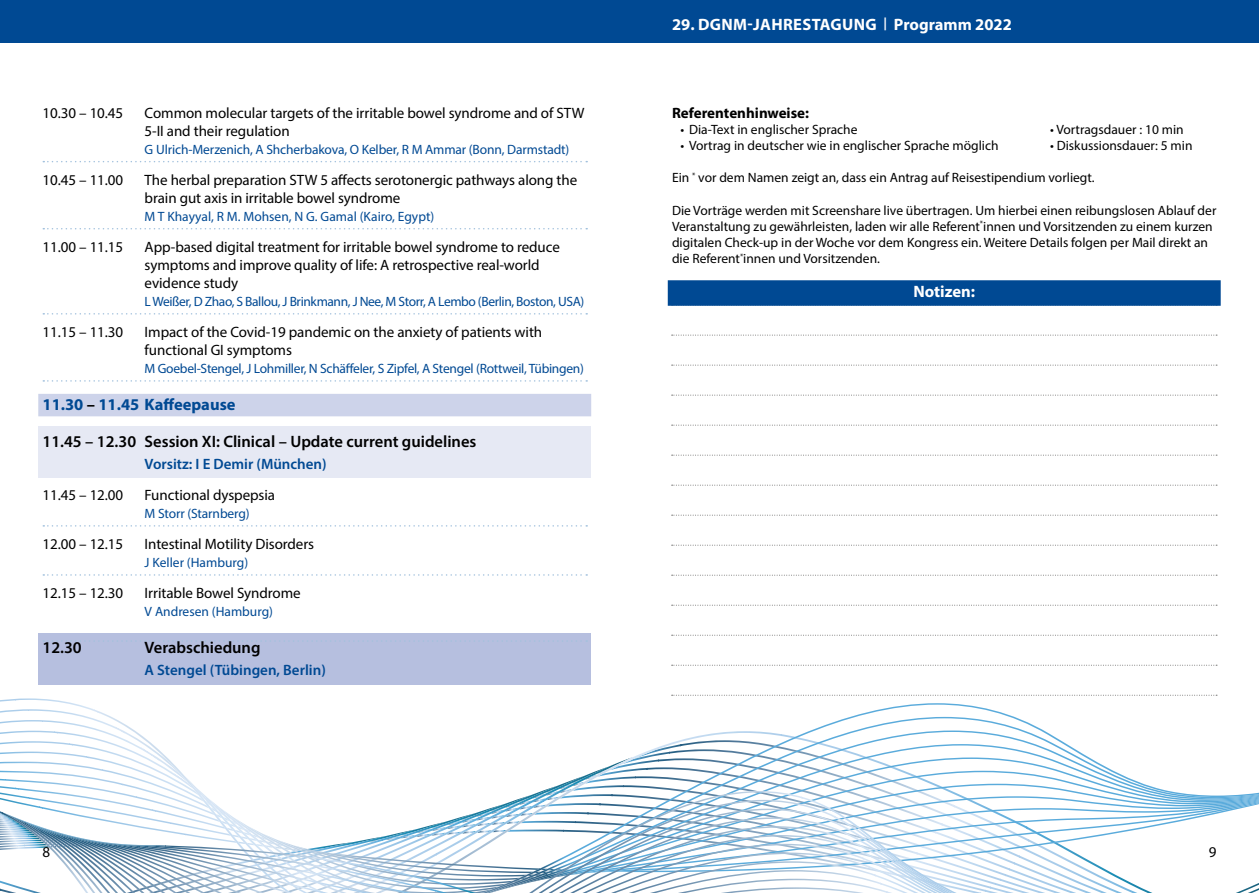
<style>
.page{position:relative;width:1259px;height:893px;background:#fff}
.page>*{position:absolute;margin:0;border:0;box-sizing:border-box;transform-origin:0 0}
.t1{font:600 16.5px "Myriad Pro";color:#000}
.t2{font:700 16.5px "Myriad Pro";color:#fff}
.t3{font:700 16.5px "Myriad Pro";color:#004993}
.t4{font:15px/18px "Myriad Pro";letter-spacing:-.005em;color:#000}
.t5{font:600 15px "Myriad Pro";color:#004993}
.t6{font:700 15px "Myriad Pro";color:#000}
.t7{font:13.5px/16.2px "Myriad Pro";color:#000}
.t8{font:13.5px "Myriad Pro";letter-spacing:-.015em;color:#004993}
.s1{color:#000}
.s2{font-family:"Meta Plus";font-weight:400}
</style>
<div class="page">
<div style="left:0;top:0;width:1259px;height:43px;background:#004993"></div>
<svg style="left:0;top:709px;width:1168px;height:184px"></svg>
<svg style="left:494px;top:791px;width:765px;height:102px"></svg>
<div style="left:38px;top:634px;width:553px;height:51px;background:#b6bfdf"></div>
<div style="left:38px;top:426px;width:553px;height:51px;background:#e6e9f4"></div>
<svg style="left:43px;top:161px;width:544px;height:1px"></svg>
<svg style="left:43px;top:228px;width:544px;height:1px"></svg>
<svg style="left:43px;top:313px;width:544px;height:2px"></svg>
<svg style="left:43px;top:380px;width:544px;height:2px"></svg>
<div style="left:38px;top:394px;width:553px;height:22px;background:#cdd3ea"></div>
<svg style="left:43px;top:525px;width:544px;height:2px"></svg>
<svg style="left:43px;top:574px;width:544px;height:2px"></svg>
<svg style="left:43px;top:640px;width:544px;height:2px"></svg>
<svg style="left:671px;top:335px;width:546px;height:1px"></svg>
<svg style="left:671px;top:365px;width:546px;height:1px"></svg>
<svg style="left:671px;top:395px;width:546px;height:1px"></svg>
<svg style="left:671px;top:425px;width:546px;height:1px"></svg>
<svg style="left:671px;top:455px;width:546px;height:1px"></svg>
<svg style="left:671px;top:485px;width:546px;height:1px"></svg>
<svg style="left:671px;top:515px;width:546px;height:1px"></svg>
<svg style="left:671px;top:545px;width:546px;height:1px"></svg>
<svg style="left:671px;top:575px;width:546px;height:1px"></svg>
<svg style="left:671px;top:605px;width:546px;height:1px"></svg>
<svg style="left:671px;top:635px;width:546px;height:1px"></svg>
<svg style="left:671px;top:665px;width:546px;height:1px"></svg>
<svg style="left:671px;top:695px;width:546px;height:1px"></svg>
<div style="left:668px;top:280px;width:552px;height:26px;background:#004993"></div>
<p class="t4" style="left:43px;top:103px;width:82px">10.30 – 10.45</p>
<p class="t4" style="left:145px;top:103px;width:441px">Common molecular targets of the irritable bowel syndrome and of STW<br>5-II and their regulation</p>
<p class="t8" style="left:145px;top:141px;width:426px">G Ulrich-Merzenich, A Shcherbakova, O Kelber, R M Ammar (Bonn, Darmstadt)</p>
<p class="t4" style="left:43px;top:170px;width:82px">10.45 – 11.00</p>
<p class="t4" style="left:145px;top:170px;width:434px">The herbal preparation STW 5 affects serotonergic pathways along the brain gut axis in irritable bowel syndrome</p>
<p class="t8" style="left:145px;top:208px;width:291px">M T Khayyal, R M. Mohsen, N G. Gamal (Kairo, Egypt)</p>
<p class="t4" style="left:43px;top:237px;width:82px">11.00 – 11.15</p>
<p class="t4" style="left:145px;top:237px;width:417px">App-based digital treatment for irritable bowel syndrome to reduce symptoms and improve quality of life: A retrospective real-world evidence study</p>
<p class="t8" style="left:145px;top:293px;width:441px">L Weißer, D Zhao, S Ballou, J Brinkmann, J Nee, M Storr, A Lembo (Berlin, Boston, USA)</p>
<p class="t4" style="left:43px;top:323px;width:82px">11.15 – 11.30</p>
<p class="t4" style="left:145px;top:323px;width:399px">Impact of the Covid-19 pandemic on the anxiety of patients with functional GI symptoms</p>
<p class="t8" style="left:145px;top:360px;width:441px">M Goebel-Stengel, J Lohmiller, N Schäffeler, S Zipfel, A Stengel (Rottweil, Tübingen)</p>
<p class="t3" style="left:43px;top:394px;width:194px">11.30 <span class="s1">–</span> 11.45 Kaffeepause</p>
<p class="t1" style="left:43px;top:431px;width:435px">11.45 – 12.30 Session XI: Clinical – Update current guidelines</p>
<p class="t5" style="left:145px;top:454px;width:184px">Vorsitz: I E Demir (München)</p>
<p class="t4" style="left:43px;top:485px;width:82px">11.45 – 12.00</p>
<p class="t4" style="left:145px;top:485px;width:132px">Functional dyspepsia</p>
<p class="t8" style="left:145px;top:505px;width:106px">M Storr (Starnberg)</p>
<p class="t4" style="left:43px;top:535px;width:82px">12.00 – 12.15</p>
<p class="t4" style="left:145px;top:535px;width:171px">Intestinal Motility Disorders</p>
<p class="t8" style="left:145px;top:554px;width:105px">J Keller (Hamburg)</p>
<p class="t4" style="left:43px;top:584px;width:82px">12.15 – 12.30</p>
<p class="t4" style="left:145px;top:584px;width:157px">Irritable Bowel Syndrome</p>
<p class="t8" style="left:145px;top:603px;width:130px">V Andresen (Hamburg)</p>
<p class="t1" style="left:43px;top:637px;width:41px">12.30</p>
<p class="t1" style="left:145px;top:637px;width:117px">Verabschiedung</p>
<p class="t5" style="left:145px;top:661px;width:183px">A Stengel (Tübingen, Berlin)</p>
<p class="t2" style="left:672px;top:14px;width:341px">29. DGNM-JAHRESTAGUNG <span class="s2">|</span> Programm 2022</p>
<p class="t6" style="left:672px;top:103px;width:138px">Referentenhinweise:</p>
<p class="t7" style="left:680px;top:121px;width:178px">• Dia-Text in englischer Sprache</p>
<p class="t7" style="left:1050px;top:121px;width:135px">• Vortragsdauer : 10 min</p>
<p class="t7" style="left:680px;top:137px;width:319px">• Vortrag in deutscher wie in englischer Sprache möglich</p>
<p class="t7" style="left:1050px;top:137px;width:144px">• Diskussionsdauer: 5 min</p>
<p class="t7" style="left:672px;top:170px;width:424px">Ein <sup>*</sup> vor dem Namen zeigt an, dass ein Antrag auf Reisestipendium vorliegt.</p>
<p class="t7" style="left:672px;top:202px;width:546px">Die Vorträge werden mit Screenshare live übertragen. Um hierbei einen reibungslosen Ablauf der Veranstaltung zu gewährleisten, laden wir alle Referent<sup>*</sup>innen und Vorsitzenden zu einem kurzen digitalen Check-up in der Woche vor dem Kongress ein. Weitere Details folgen per Mail direkt an die Referent<sup>*</sup>innen und Vorsitzenden.</p>
<p class="t2" style="left:913px;top:281px;width:63px">Notizen:</p>
<p class="t4" style="left:43px;top:843px;width:9px">8</p>
<p class="t4" style="left:1208px;top:843px;width:9px">9</p>
</div>
